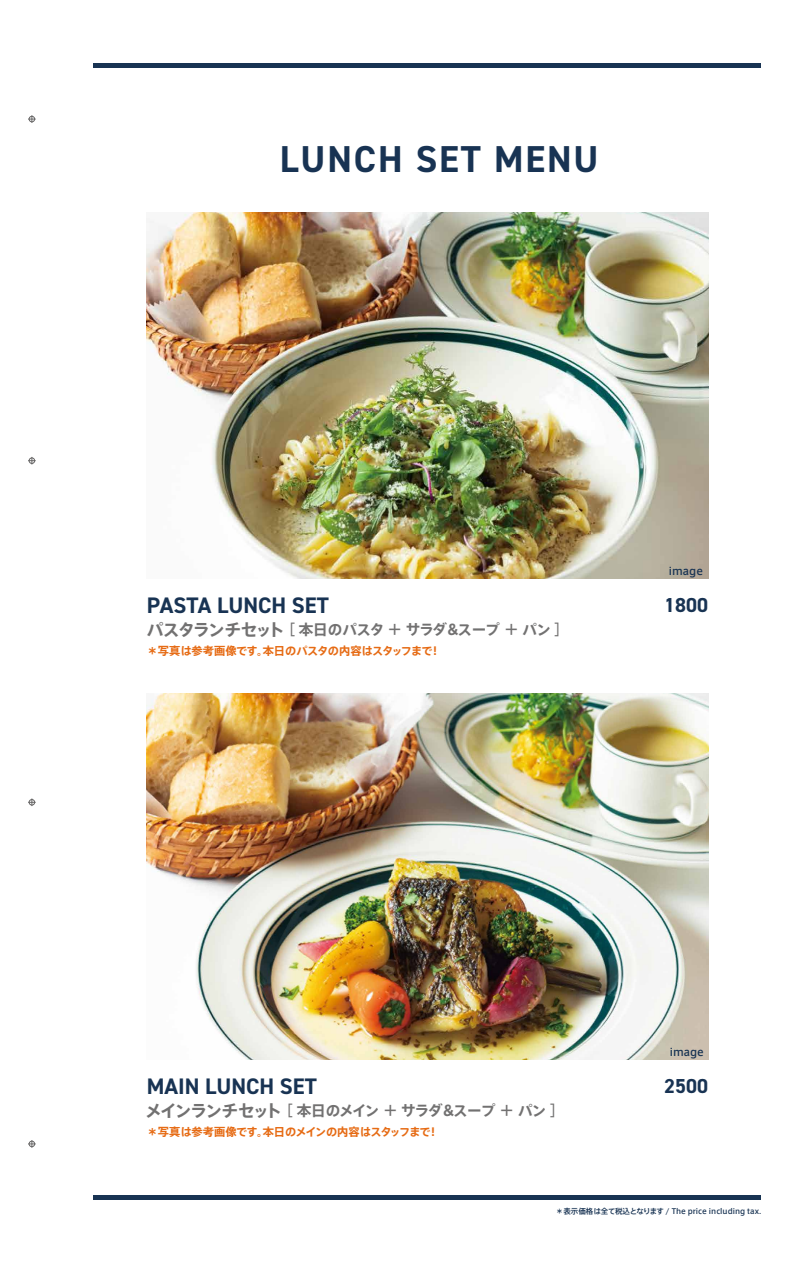
<style>
.page{position:relative;width:808px;height:1263px;background:#fff}
.page>*{position:absolute;margin:0;border:0;box-sizing:border-box;transform-origin:0 0}
.t1{font:700 37.5px "DIN2014";letter-spacing:.05em;color:#183353}
.t2{font:700 22.5px "DIN2014";color:#183353}
.t3{font:700 20.25px "DIN2014";color:#183353}
.t4{font:700 14.7px "Axis Std";letter-spacing:-.065em;color:#727171}
.t5{font:700 11.25px "Axis Std";letter-spacing:-.025em;color:#e66b14}
.t6{font:500 10.5px "Axis Std";color:#183353}
.t7{font:500 7.5px "Axis Std";color:#183353}
.s1{font-size:16.8px}
</style>
<div class="page">
<img style="left:147px;top:212px;width:561px;height:367px">
<img style="left:147px;top:693px;width:561px;height:367px">
<hr style="left:94px;top:64px;width:667px;height:4px;background:#183353">
<hr style="left:94px;top:1195px;width:667px;height:4px;background:#183353">
<svg style="left:28px;top:115px;width:8px;height:8px"></svg>
<svg style="left:28px;top:457px;width:8px;height:7px"></svg>
<svg style="left:28px;top:798px;width:8px;height:8px"></svg>
<svg style="left:28px;top:1140px;width:8px;height:8px"></svg>
<h1 class="t1" style="left:280px;top:134px;width:320px">LUNCH SET MENU</h1>
<p class="t6" style="left:669px;top:563px;width:36px">image</p>
<h2 class="t2" style="left:147px;top:590px;width:184px">PASTA LUNCH SET</h2>
<h3 class="t3" style="left:664px;top:592px;width:45px">1800</h3>
<p class="t4" style="left:147px;top:618px;width:424px"><span class="s1">パスタランチセット</span> ［ 本日のパスタ ＋ サラダ&amp;スープ ＋ パン ］</p>
<p class="t5" style="left:147px;top:642px;width:295px">＊写真は参考画像です。本日のパスタの内容はスタッフまで！</p>
<p class="t6" style="left:670px;top:1044px;width:36px">image</p>
<h2 class="t2" style="left:147px;top:1071px;width:172px">MAIN LUNCH SET</h2>
<h3 class="t3" style="left:664px;top:1073px;width:45px">2500</h3>
<p class="t4" style="left:145px;top:1099px;width:421px"><span class="s1">メインランチセット</span> ［ 本日のメイン ＋ サラダ&amp;スープ ＋ パン ］</p>
<p class="t5" style="left:147px;top:1123px;width:294px">＊写真は参考画像です。本日のメインの内容はスタッフまで！</p>
<p class="t7" style="left:556px;top:1205px;width:207px">＊表示価格は全て税込となります / The price including tax.</p>
</div>
